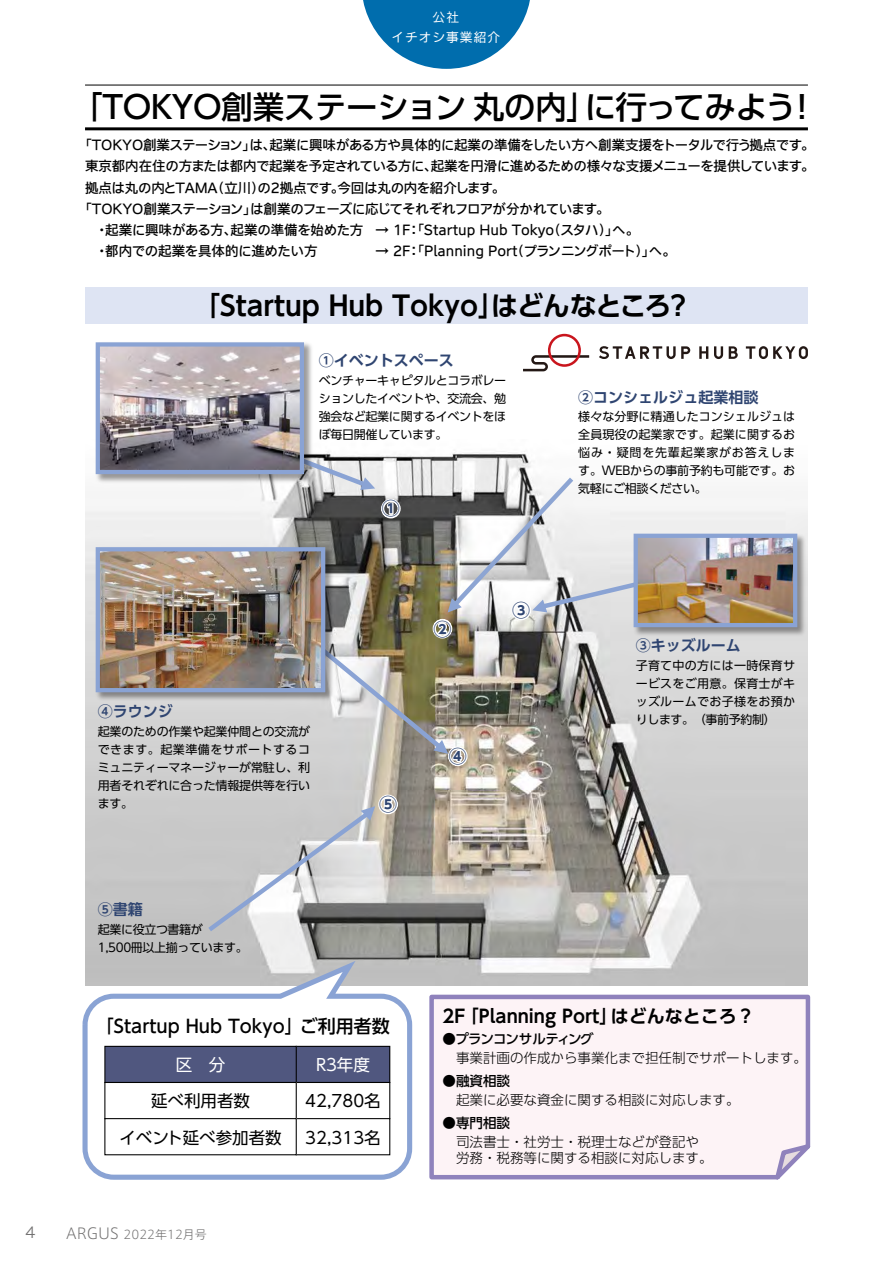
<style>
.page{position:relative;width:893px;height:1263px;background:#fff}
.page>*{position:absolute;margin:0;border:0;box-sizing:border-box;transform-origin:0 0}
.t1{font:500 31.5px "UD Shin Go Pro";letter-spacing:-.01em;color:#000}
.t2{font:700 27px "UD Shin Go Pro De";color:#000}
.t3{font:700 18px "UD Shin Go Pro De";color:#000}
.t4{font:500 18px "UD Shin Go Pro";color:#000}
.t5{font:700 18px "UD Shin Go Pro";color:#2f4571}
.t6{font:700 18px "Koz Go Pr 6 N";color:#1d2b57}
.t7{font:16.5px "UD Shin Go Pro";color:#000}
.t8{font:16.5px "UD Shin Go Pro";color:#fff}
.t9{font:700 15px "UD Shin Go Pro De";color:#2f4571}
.t10{font:15px "Hira Kaku Pro W3";color:#727171}
.t11{font:500 13.5px "Iwa UCDA Goth Std";letter-spacing:-.02em;color:#000}
.t12{font:300 13.5px/16.2px "UD Shin Go Pro";color:#000}
.t13{font:500 13.5px "Iwa UCDA Goth Std";color:#000}
.t14{font:500 13.5px "Iwa UCDA Goth Std";letter-spacing:-.04em;color:#000}
.t15{font:500 13.5px "UD Shin Go Pro";letter-spacing:-.065em;color:#000}
.t16{font:500 13.5px "UD Shin Go Pro";letter-spacing:-.02em;color:#000}
.t17{font:100 12.75px/19.5px "Iwa UCDA Goth Std";letter-spacing:.075em;color:#fff;text-align:center}
.t18{font:12px/18px "UD Shin Go Pro";letter-spacing:-.02em;color:#000;text-align:justify}
.t19{font:12px "Axis Basic Std N L";color:#727171}
.s1{font-size:15px}
</style>
<div class="page">
<svg style="left:363px;top:0;width:167px;height:69px"></svg>
<img style="left:85px;top:485px;width:723px;height:501px">
<svg style="left:523px;top:334px;width:66px;height:37px"></svg>
<svg style="left:599px;top:346px;width:91px;height:13px"></svg>
<svg style="left:714px;top:346px;width:9px;height:13px"></svg>
<svg style="left:729px;top:346px;width:9px;height:13px"></svg>
<svg style="left:699px;top:346px;width:9px;height:13px"></svg>
<svg style="left:746px;top:346px;width:62px;height:13px"></svg>
<div style="left:85px;top:287px;width:723px;height:36px;background:#dee4f3"></div>
<hr style="left:85px;top:127px;width:723px;height:3px;background:#000">
<hr style="left:85px;top:85px;width:723px;height:1px;background:#000">
<svg style="left:429px;top:994px;width:382px;height:186px"></svg>
<svg style="left:82px;top:955px;width:333px;height:225px"></svg>
<img style="left:93px;top:545px;width:171px;height:158px">
<img style="left:101px;top:552px;width:163px;height:135px">
<div style="left:96px;top:547px;width:229px;height:145px;border:4px solid #8aa3d4"></div>
<img style="left:95px;top:342px;width:217px;height:143px">
<img style="left:101px;top:347px;width:198px;height:122px">
<div style="left:96px;top:342px;width:208px;height:132px;border:4px solid #8aa3d4"></div>
<img style="left:662px;top:531px;width:146px;height:107px">
<img style="left:662px;top:539px;width:130px;height:83px">
<div style="left:634px;top:534px;width:163px;height:93px;border:4px solid #8aa3d4"></div>
<div style="left:296px;top:1046px;width:94px;height:36px;background:#50577f"></div>
<div style="left:296px;top:1046px;width:94px;height:37px;border:1px solid #000"></div>
<div style="left:296px;top:1082px;width:94px;height:36px;background:#fff"></div>
<div style="left:296px;top:1082px;width:94px;height:37px;border:1px solid #000"></div>
<div style="left:296px;top:1118px;width:94px;height:37px;background:#fff"></div>
<div style="left:296px;top:1118px;width:94px;height:37px;border:1px solid #000"></div>
<div style="left:105px;top:1046px;width:191px;height:36px;background:#50577f"></div>
<div style="left:104px;top:1046px;width:193px;height:37px;border:1px solid #000"></div>
<div style="left:105px;top:1082px;width:191px;height:36px;background:#fff"></div>
<div style="left:104px;top:1082px;width:193px;height:37px;border:1px solid #000"></div>
<div style="left:105px;top:1118px;width:191px;height:37px;background:#fff"></div>
<div style="left:104px;top:1118px;width:193px;height:37px;border:1px solid #000"></div>
<img style="left:264px;top:442px;width:398px;height:325px">
<svg style="left:203px;top:793px;width:196px;height:143px;background:#c3c3c3"></svg>
<p class="t17" style="left:391px;top:7px;width:110px">公社<br>イチオシ事業紹介</p>
<h1 class="t1" style="left:71px;top:82px;width:737px">「TOKYO創業ステーション 丸の内」に行ってみよう!</h1>
<p class="t11" style="left:79px;top:135px;width:737px">「TOKYO創業ステーション」は、起業に興味がある方や具体的に起業の準備をしたい方へ創業支援をトータルで行う拠点です。</p>
<p class="t11" style="left:85px;top:156px;width:731px">東京都内在住の方または都内で起業を予定されている方に、起業を円滑に進めるための様々な支援メニューを提供しています。</p>
<p class="t11" style="left:85px;top:178px;width:422px">拠点は丸の内とTAMA（立川）の2拠点です。今回は丸の内を紹介します。</p>
<p class="t14" style="left:79px;top:199px;width:532px">「TOKYO創業ステーション」は創業のフェーズに応じてそれぞれフロアが分かれています。</p>
<p class="t13" style="left:85px;top:220px;width:556px">　・起業に興味がある方、起業の準備を始めた方 → 1F：「Startup Hub Tokyo（スタハ）」へ。</p>
<p class="t11" style="left:85px;top:241px;width:274px">　・都内での起業を具体的に進めたい方　　　</p>
<p class="t13" style="left:376px;top:241px;width:302px">→ 2F：「Planning Port（プランニングポート）」へ。</p>
<h2 class="t2" style="left:193px;top:284px;width:500px">「Startup Hub Tokyo」はどんなところ？</h2>
<p class="t9" style="left:319px;top:348px;width:136px">①イベントスペース</p>
<p class="t18" style="left:319px;top:371px;width:189px">ベンチャーキャピタルとコラボレーションしたイベントや、交流会、勉強会など起業に関するイベントをほぼ毎日開催しています。</p>
<h3 class="t6" style="left:382px;top:499px;width:19px">①</h3>
<p class="t9" style="left:98px;top:699px;width:76px">④ラウンジ</p>
<p class="t18" style="left:98px;top:722px;width:214px">起業のための作業や起業仲間との交流ができます。起業準備をサポートするコミュニティーマネージャーが常駐し、利用者それぞれに合った情報提供等を行います。</p>
<h3 class="t5" style="left:433px;top:614px;width:19px">②</h3>
<h3 class="t5" style="left:379px;top:790px;width:20px">⑤</h3>
<h3 class="t5" style="left:449px;top:742px;width:19px">④</h3>
<h3 class="t5" style="left:512px;top:596px;width:19px">③</h3>
<p class="t9" style="left:98px;top:897px;width:46px">⑤書籍</p>
<p class="t18" style="left:98px;top:920px;width:151px">起業に役立つ書籍が<br>1,500冊以上揃っています。</p>
<p class="t9" style="left:578px;top:385px;width:181px">②コンシェルジュ起業相談</p>
<p class="t18" style="left:578px;top:407px;width:218px">様々な分野に精通したコンシェルジュは全員現役の起業家です。起業に関するお悩み・疑問を先輩起業家がお答えします。WEBからの事前予約も可能です。お気軽にご相談ください。</p>
<p class="t9" style="left:636px;top:633px;width:106px">③キッズルーム</p>
<p class="t18" style="left:636px;top:656px;width:161px">子育て中の方には一時保育サービスをご用意。保育士がキッズルームでお子様をお預かりします。（事前予約制）</p>
<h3 class="t4" style="left:96px;top:1011px;width:295px">「Startup Hub Tokyo」ご利用者数</h3>
<h3 class="t8" style="left:176px;top:1051px;width:51px">区　分</h3>
<h3 class="t8" style="left:316px;top:1051px;width:55px">R3年度</h3>
<h3 class="t7" style="left:151px;top:1087px;width:100px">延べ利用者数</h3>
<h3 class="t7" style="left:305px;top:1087px;width:77px">42,780名</h3>
<h3 class="t7" style="left:119px;top:1124px;width:164px">イベント延べ参加者数</h3>
<h3 class="t7" style="left:305px;top:1124px;width:77px">32,313名</h3>
<p class="t10" style="left:26px;top:1219px;width:11px">4</p>
<p class="t19" style="left:66px;top:1225px;width:142px"><span class="s1">ARGUS</span> 2022年12月号</p>
<h3 class="t3" style="left:443px;top:1001px;width:314px">2F「Planning Port」はどんなところ？</h3>
<p class="t15" style="left:443px;top:1027px;width:153px">●プランコンサルティング</p>
<p class="t12" style="left:443px;top:1049px;width:366px">　事業計画の作成から事業化まで担任制でサポートします。</p>
<p class="t16" style="left:443px;top:1069px;width:69px">●融資相談</p>
<p class="t12" style="left:443px;top:1091px;width:298px">　起業に必要な資金に関する相談に対応します。</p>
<p class="t16" style="left:443px;top:1111px;width:69px">●専門相談</p>
<p class="t12" style="left:443px;top:1133px;width:271px">　司法書士・社労士・税理士などが登記や　労務・税務等に関する相談に対応します。</p>
</div>
